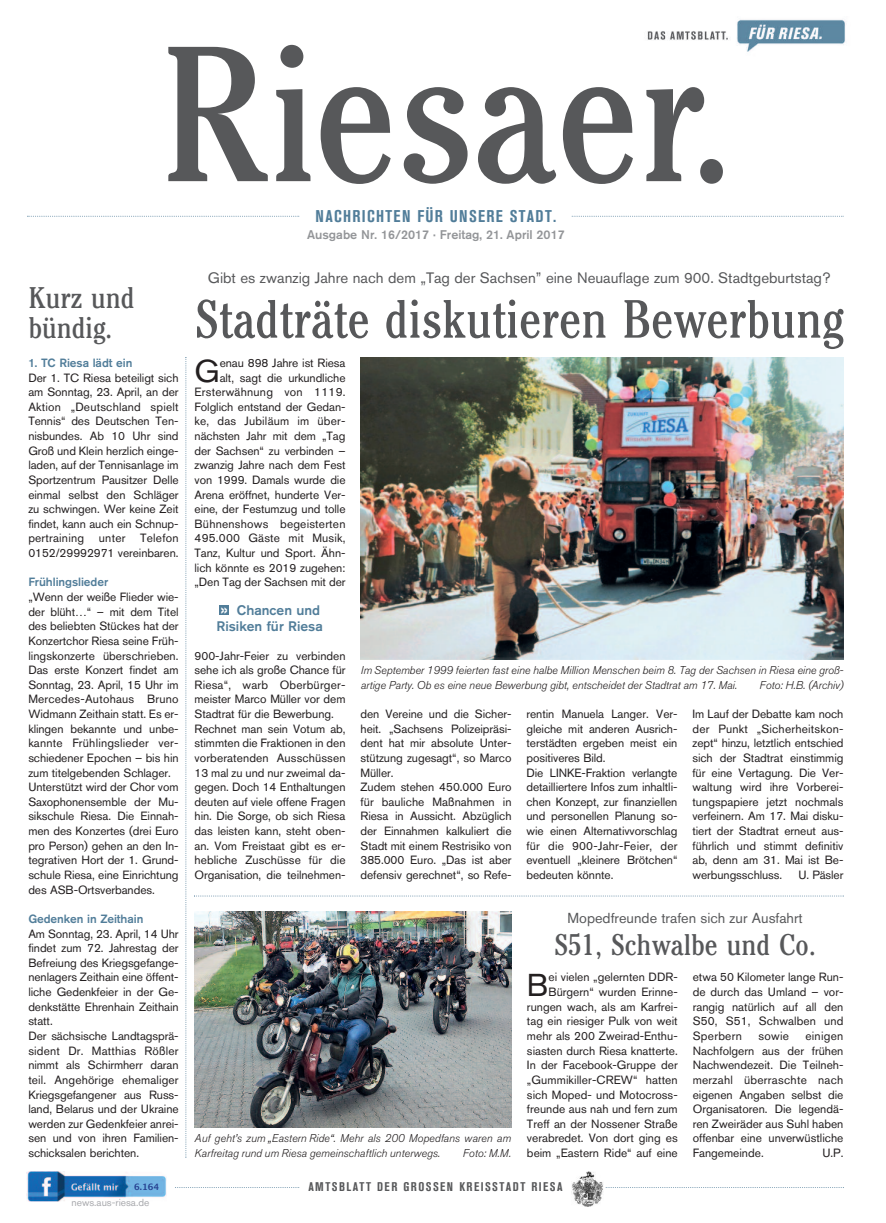
<style>
.page{position:relative;width:886px;height:1223px;background:#fff}
.page>*{position:absolute;margin:0;border:0;box-sizing:border-box;transform-origin:0 0}
.t1{font:201.25px "Cheltenham EFOP Book Con";color:#57585a}
.t2{font:56.25px "Cheltenham EFOP Book Con";color:#57585a;scale:.96 1}
.t3{font:31.38px "Akzidenz Grotesk Std";color:#231f20}
.t4{font:31.25px/29.2px "Cheltenham EFOP Book Con";color:#57585a}
.t5{font:500 17.5px "Akzidenz Grotesk Std";color:#fff}
.t6{font:700 condensed 16.88px "Akzidenz Grotesk Std";letter-spacing:.08em;color:#517d99}
.t7{font:15px "Akzidenz Grotesk Std";color:#57585a}
.t8{font:14.38px "Akzidenz Grotesk Std";color:#57585a}
.t9{font:500 13.75px/16.5px "Akzidenz Grotesk Std";color:#517d99;text-align:right}
.t10{font:500 12.5px "Akzidenz Grotesk Std";color:#939598}
.t11{font:700 condensed 12.5px "Akzidenz Grotesk Std";letter-spacing:.12em;color:#57585a}
.t12{font:11.88px/14.6px "Akzidenz Grotesk Std";letter-spacing:-.005em;color:#231f20}
.t13{font:500 11.88px "Akzidenz Grotesk Std";letter-spacing:-.005em;color:#517d99}
.t14{font:italic 300 11.25px/14.6px "Akzidenz Grotesk Std";letter-spacing:-.005em;color:#231f20}
.t15{font:10.12px "Akzidenz Grotesk Std";color:#a8a9ad}
.t16{font:700 8.75px "Lucida Grande";color:#253f8f}
</style>
<div class="page">
<img style="left:647px;top:19px;width:198px;height:33px">
<svg style="left:572px;top:216px;width:271px;height:1px"></svg>
<svg style="left:27px;top:216px;width:272px;height:1px"></svg>
<svg style="left:175px;top:1187px;width:124px;height:1px"></svg>
<svg style="left:606px;top:1187px;width:238px;height:1px"></svg>
<img style="left:571px;top:1171px;width:32px;height:35px">
<img style="left:27px;top:1171px;width:140px;height:30px">
<div style="left:219px;top:605px;width:10px;height:10px;background:#517d99"></div>
<svg style="left:185px;top:357px;width:1px;height:800px"></svg>
<img style="left:361px;top:357px;width:482px;height:302px">
<img style="left:195px;top:911px;width:316px;height:216px">
<svg style="left:194px;top:895px;width:650px;height:1px"></svg>
<h1 class="t1" style="left:160px;top:47px;width:577px">Riesaer.</h1>
<h3 class="t6" style="left:316px;top:206px;width:242px">NACHRICHTEN FÜR UNSERE STADT.</h3>
<p class="t10" style="left:307px;top:227px;width:259px">Ausgabe Nr. 16/2017 · Freitag, 21. April 2017</p>
<h3 class="t4" style="left:28px;top:286px;width:108px">Kurz und bündig.</h3>
<p class="t13" style="left:28px;top:355px;width:106px">1. TC Riesa lädt ein</p>
<p class="t12" style="left:28px;top:370px;width:152px;text-align:justify">Der 1. TC Riesa beteiligt sich am Sonntag, 23. April, an der Aktion „Deutschland spielt Tennis“ des Deutschen Ten&shy;nisbundes. Ab 10 Uhr sind Groß und Klein herzlich einge&shy;laden, auf der Tennisanlage im Sportzentrum Pausitzer Delle einmal selbst den Schläger zu schwingen. Wer keine Zeit findet, kann auch ein Schnup&shy;pertraining unter Telefon 0152/29992971 vereinbaren.</p>
<p class="t13" style="left:28px;top:575px;width:81px">Frühlingslieder</p>
<p class="t12" style="left:28px;top:589px;width:152px">„Wenn der weiße Flieder wie&shy;der blüht…“ – mit dem Titel des beliebten Stückes hat der<br>Konzertchor Riesa seine Früh&shy;lingskonzerte überschrieben.<br>Das erste Konzert findet am<br>Sonntag, 23. April, 15 Uhr im<br>Mercedes-Autohaus Bruno<br>Widmann Zeithain statt. Es er&shy;klingen bekannte und unbe&shy;kannte Frühlingslieder ver&shy;schiedener Epochen – bis hin zum titelgebenden Schlager.<br>Unterstützt wird der Chor vom<br>Saxophonensemble der Mu&shy;sikschule Riesa. Die Einnah&shy;men des Konzertes (drei Euro pro Person) gehen an den In&shy;tegrativen Hort der 1. Grund&shy;schule Riesa, eine Einrichtung des ASB-Ortsverbandes.</p>
<p class="t13" style="left:28px;top:911px;width:117px">Gedenken in Zeithain</p>
<p class="t12" style="left:28px;top:926px;width:152px">Am Sonntag, 23. April, 14 Uhr findet zum 72. Jahrestag der<br>Befreiung des Kriegsgefange&shy;nenlagers Zeithain eine öffent&shy;liche Gedenkfeier in der Ge&shy;denkstätte Ehrenhain Zeithain statt.<br>Der sächsische Landtagsprä&shy;sident Dr. Matthias Rößler nimmt als Schirmherr daran teil. Angehörige ehemaliger<br>Kriegsgefangener aus Russ&shy;land, Belarus und der Ukraine werden zur Gedenkfeier anrei&shy;sen und von ihren Familien&shy;schicksalen berichten.</p>
<p class="t16" style="left:134px;top:1181px;width:27px">6.164</p>
<p class="t15" style="left:72px;top:1196px;width:79px">news.aus-riesa.de</p>
<p class="t7" style="left:208px;top:269px;width:624px">Gibt es zwanzig Jahre nach dem „Tag der Sachsen” eine Neuauflage zum 900. Stadtgeburtstag?</p>
<h2 class="t2" style="left:195px;top:300px;width:677px">Stadträte diskutieren Bewerbung</h2>
<p class="t12" style="left:195px;top:355px;width:152px;text-align:right">enau 898 Jahre ist Riesa<br>alt, sagt die urkundliche<br>Ersterwähnung von 1119.<br>Folglich entstand der Gedan&shy;ke, das Jubiläum im über&shy;nächsten Jahr mit dem „Tag der Sachsen“ zu verbinden – zwanzig Jahre nach dem Fest von 1999. Damals wurde die<br>Arena eröffnet, hunderte Ver&shy;eine, der Festumzug und tolle<br>Bühnenshows begeisterten<br>495.000 Gäste mit Musik,<br>Tanz, Kultur und Sport. Ähn&shy;lich könnte es 2019 zugehen: „Den Tag der Sachsen mit der</p>
<h3 class="t3" style="left:195px;top:352px;width:27px">G</h3>
<p class="t9" style="left:216px;top:601px;width:108px">Chancen und<br>Risiken für Riesa</p>
<h3 class="t5" style="left:220px;top:599px;width:9px">»</h3>
<p class="t12" style="left:195px;top:648px;width:152px">900-Jahr-Feier zu verbinden sehe ich als große Chance für<br>Riesa“, warb Oberbürger&shy;meister Marco Müller vor dem<br>Stadtrat für die Bewerbung.<br>Rechnet man sein Votum ab, stimmten die Fraktionen in den vorberatenden Ausschüssen<br>13 mal zu und nur zweimal da&shy;gegen. Doch 14 Enthaltungen deuten auf viele offene Fragen hin. Die Sorge, ob sich Riesa das leisten kann, steht oben&shy;an. Vom Freistaat gibt es er&shy;hebliche Zuschüsse für die<br>Organisation, die teilnehmen-</p>
<p class="t14" style="left:361px;top:663px;width:483px">Im September 1999 feierten fast eine halbe Million Menschen beim 8. Tag der Sachsen in Riesa eine groß&shy;artige Party. Ob es eine neue Bewerbung gibt, entscheidet der Stadtrat am 17. Mai.</p>
<p class="t14" style="left:760px;top:677px;width:85px">Foto: H.B. (Archiv)</p>
<p class="t12" style="left:360px;top:706px;width:152px">den Vereine und die Sicher&shy;heit. „Sachsens Polizeipräsi&shy;dent hat mir absolute Unter&shy;stützung zugesagt“, so Marco<br>Müller.<br>Zudem stehen 450.000 Euro für bauliche Maßnahmen in<br>Riesa in Aussicht. Abzüglich der Einnahmen kalkuliert die<br>Stadt mit einem Restrisiko von<br>385.000 Euro. „Das ist aber defensiv gerechnet“, so Refe-</p>
<p class="t12" style="left:526px;top:706px;width:152px">rentin Manuela Langer. Ver&shy;gleiche mit anderen Ausrich&shy;terstädten ergeben meist ein positiveres Bild.<br>Die LINKE-Fraktion verlangte detailliertere Infos zum inhaltli&shy;chen Konzept, zur finanziellen und personellen Planung so&shy;wie einen Alternativvorschlag für die 900-Jahr-Feier, der eventuell „kleinere Brötchen“ bedeuten könnte.</p>
<p class="t12" style="left:692px;top:706px;width:152px;text-align:justify">Im Lauf der Debatte kam noch der Punkt „Sicherheitskon&shy;zept“ hinzu, letztlich entschied sich der Stadtrat einstimmig für eine Vertagung. Die Ver&shy;waltung wird ihre Vorberei&shy;tungspapiere jetzt nochmals verfeinern. Am 17. Mai disku&shy;tiert der Stadtrat erneut aus&shy;führlich und stimmt definitiv ab, denn am 31. Mai ist Be&shy;werbungsschluss.</p>
<p class="t12" style="left:798px;top:867px;width:47px">U. Päsler</p>
<p class="t8" style="left:568px;top:909px;width:237px">Mopedfreunde trafen sich zur Ausfahrt</p>
<h3 class="t4" style="left:554px;top:932px;width:263px">S51, Schwalbe und Co.</h3>
<p class="t14" style="left:195px;top:1131px;width:318px">Auf geht’s zum „Eastern Ride“. Mehr als 200 Mopedfans waren am<br>Karfreitag rund um Riesa gemeinschaftlich unterwegs.</p>
<p class="t14" style="left:463px;top:1145px;width:50px">Foto: M.M.</p>
<p class="t12" style="left:527px;top:969px;width:152px;text-align:right">ei vielen „gelernten DDR-<br>Bürgern“ wurden Erinne&shy;rungen wach, als am Karfrei&shy;tag ein riesiger Pulk von weit mehr als 200 Zweirad-Enthu&shy;siasten durch Riesa knatterte.<br>In der Facebook-Gruppe der „Gummikiller-CREW“ hatten sich Moped- und Motocross&shy;freunde aus nah und fern zum<br>Treff an der Nossener Straße verabredet. Von dort ging es beim „Eastern Ride“ auf eine</p>
<p class="t12" style="left:693px;top:969px;width:152px;text-align:justify">etwa 50 Kilometer lange Run&shy;de durch das Umland – vor&shy;rangig natürlich auf all den S50, S51, Schwalben und Sperbern</p>
<h3 class="t3" style="left:527px;top:966px;width:23px">B</h3>
<p class="t12" style="left:693px;top:1028px;width:152px;text-align:justify;text-indent:113px">einigen Nachfolgern aus der frühen Nachwendezeit. Die Teilneh&shy;merzahl überraschte nach eigenen Angaben selbst die Organisatoren. Die legendä&shy;ren Zweiräder aus Suhl haben offenbar eine unverwüstliche Fangemeinde.</p>
<p class="t12" style="left:758px;top:1028px;width:32px">sowie</p>
<p class="t12" style="left:822px;top:1145px;width:23px">U.P.</p>
<p class="t11" style="left:308px;top:1179px;width:256px">AMTSBLATT DER GROSSEN KREISSTADT RIESA</p>
</div>
